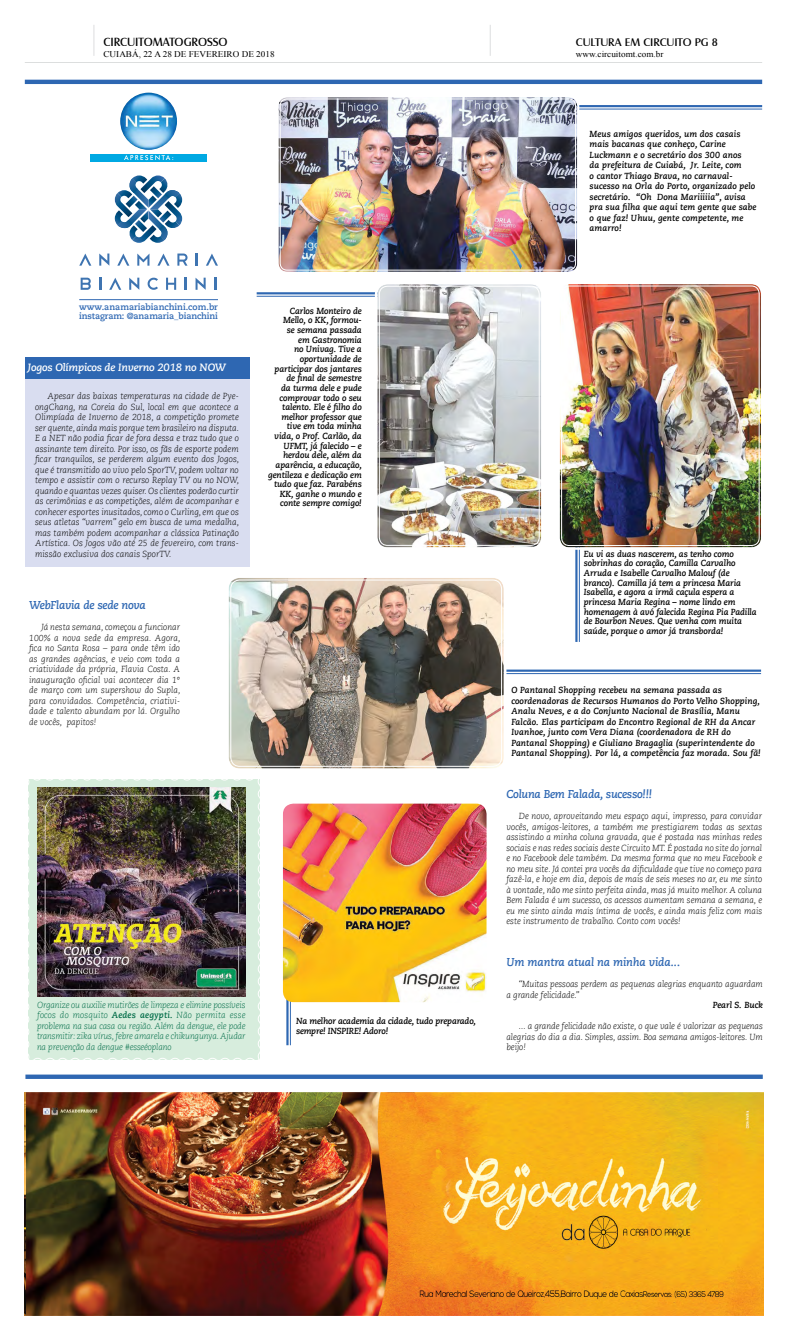
<style>
.page{position:relative;width:787px;height:1340px;background:#fff}
.page>*{position:absolute;margin:0;border:0;box-sizing:border-box;transform-origin:0 0}
.t1{font:12.25px "Castle T";color:#000}
.t2{font:italic 700 11.38px "Caecilia LT Std";letter-spacing:-.02em;color:#2e67b2}
.t3{font:11.38px "Castle T";color:#000;scale:1.05 1}
.t4{font:italic 700 10.5px "Caecilia LT Std";letter-spacing:-.02em;color:#fff}
.t5{font:italic 300 8.75px/10.5px "Caecilia LT Std";color:#000;text-align:justify}
.t6{font:italic 700 8.75px/9.6px "Caecilia LT Std";letter-spacing:-.01em;color:#000}
.t7{font:italic 700 8.75px/10.5px "Caecilia LT Std";letter-spacing:.01em;color:#000}
.t8{font:italic 300 8.75px/10.5px "Caecilia LT Std";letter-spacing:-.02em;color:#006c47;text-align:justify}
.t9{font:700 8.75px "Caecilia LT Std";letter-spacing:-.01em;color:#2e67b2}
.t10{font:8.75px "Times New Roman";color:#000;scale:1.05 1}
.s1{font-weight:700}
</style>
<div class="page">
<hr style="left:25px;top:80px;width:736px;height:4px;background:#2e67b2">
<hr style="left:25px;top:62px;width:736px;height:1px;background:#b1b4b6">
<hr style="left:489px;top:25px;width:1px;height:31px;background:#b1b4b6">
<hr style="left:94px;top:25px;width:1px;height:31px;background:#b1b4b6">
<svg style="left:196px;top:253px;width:2px;height:13px"></svg>
<svg style="left:99px;top:253px;width:10px;height:13px"></svg>
<svg style="left:137px;top:253px;width:12px;height:13px"></svg>
<svg style="left:177px;top:253px;width:10px;height:13px"></svg>
<svg style="left:81px;top:278px;width:10px;height:12px"></svg>
<svg style="left:99px;top:278px;width:2px;height:12px"></svg>
<svg style="left:129px;top:278px;width:10px;height:12px"></svg>
<svg style="left:147px;top:278px;width:11px;height:12px"></svg>
<svg style="left:166px;top:278px;width:10px;height:12px"></svg>
<svg style="left:185px;top:278px;width:2px;height:12px"></svg>
<svg style="left:195px;top:278px;width:10px;height:12px"></svg>
<svg style="left:214px;top:278px;width:2px;height:12px"></svg>
<svg style="left:79px;top:253px;width:12px;height:13px"></svg>
<svg style="left:117px;top:253px;width:12px;height:13px"></svg>
<svg style="left:109px;top:278px;width:12px;height:12px"></svg>
<svg style="left:157px;top:253px;width:12px;height:13px"></svg>
<svg style="left:206px;top:253px;width:12px;height:13px"></svg>
<img style="left:151px;top:175px;width:13px;height:3px">
<img style="left:133px;top:175px;width:13px;height:3px">
<img style="left:171px;top:209px;width:11px;height:16px">
<img style="left:171px;top:220px;width:8px;height:8px">
<img style="left:179px;top:193px;width:3px;height:14px">
<img style="left:171px;top:198px;width:8px;height:11px">
<img style="left:171px;top:190px;width:8px;height:8px">
<img style="left:132px;top:232px;width:16px;height:11px">
<img style="left:129px;top:232px;width:9px;height:8px">
<img style="left:151px;top:240px;width:13px;height:3px">
<img style="left:148px;top:232px;width:11px;height:8px">
<img style="left:159px;top:232px;width:8px;height:8px">
<img style="left:115px;top:193px;width:2px;height:13px">
<img style="left:115px;top:212px;width:2px;height:13px">
<svg style="left:117px;top:178px;width:54px;height:54px"></svg>
<img style="left:117px;top:220px;width:15px;height:8px">
<hr style="left:79px;top:299px;width:139px;height:1px;background:#2e67b2">
<div style="left:90px;top:154px;width:117px;height:7px;background:#00a9e3"></div>
<svg style="left:124px;top:155px;width:49px;height:5px"></svg>
<svg style="left:25px;top:1074px;width:737px;height:4px;background:#4b7cbc"></svg>
<svg style="left:28px;top:779px;width:232px;height:281px;background:#d4e8d9"></svg>
<div style="left:25px;top:374px;width:224px;height:193px;background:#d9ddf0"></div>
<div style="left:25px;top:357px;width:224px;height:22px;background:#2e67b2"></div>
<img style="left:120px;top:93px;width:57px;height:57px;border-radius:28px">
<hr style="left:578px;top:529px;width:1px;height:113px;background:#2e67b2">
<hr style="left:575px;top:529px;width:2px;height:113px;background:#2e67b2">
<hr style="left:290px;top:998px;width:1px;height:47px;background:#2e67b2">
<hr style="left:286px;top:998px;width:2px;height:47px;background:#2e67b2">
<hr style="left:256px;top:296px;width:138px;height:1px;background:#2e67b2">
<hr style="left:256px;top:292px;width:138px;height:2px;background:#2e67b2">
<img style="left:37px;top:788px;width:208px;height:208px">
<hr style="left:480px;top:673px;width:280px;height:1px;background:#2e67b2">
<hr style="left:480px;top:669px;width:280px;height:2px;background:#2e67b2">
<hr style="left:566px;top:109px;width:195px;height:1px;background:#2e67b2">
<hr style="left:566px;top:105px;width:195px;height:2px;background:#2e67b2">
<img style="left:279px;top:98px;width:297px;height:173px">
<div style="left:276px;top:95px;width:303px;height:179px;border:2px solid #fff;border-radius:10px"></div>
<div style="left:280px;top:99px;width:295px;height:171px;border:1px solid #fff;border-radius:7px"></div>
<img style="left:560px;top:285px;width:200px;height:262px">
<div style="left:557px;top:282px;width:206px;height:268px;border:2px solid #fff;border-radius:11px"></div>
<div style="left:561px;top:285px;width:198px;height:261px;border:1px solid #fff;border-radius:8px"></div>
<img style="left:283px;top:803px;width:203px;height:199px">
<img style="left:230px;top:579px;width:272px;height:188px">
<div style="left:226px;top:575px;width:280px;height:196px;border:3px solid #fff;border-radius:13px"></div>
<div style="left:230px;top:579px;width:272px;height:187px;border:1px solid #fff;border-radius:9px"></div>
<img style="left:378px;top:285px;width:162px;height:262px">
<div style="left:375px;top:282px;width:168px;height:268px;border:2px solid #fff;border-radius:12px"></div>
<div style="left:379px;top:286px;width:160px;height:260px;border:1px solid #fff;border-radius:8px"></div>
<img style="left:26px;top:1092px;width:737px;height:223px">
<h1 class="t1" style="left:103px;top:35px;width:125px">CIRCUITOMATOGROSSO</h1>
<p class="t10" style="left:103px;top:48px;width:164px">CUIABÁ, 22 A 28 DE FEVEREIRO DE 2018</p>
<p class="t9" style="left:79px;top:301px;width:140px">www.anamariabianchini.com.br</p>
<p class="t9" style="left:79px;top:311px;width:140px">instagram: @anamaria_bianchini</p>
<p class="t4" style="left:28px;top:361px;width:200px">Jogos Olímpicos de Inverno 2018 no NOW</p>
<p class="t5" style="left:35px;top:391px;width:205px;text-indent:12px">Apesar das baixas temperaturas na cidade de Pye&shy;ongChang, na Coreia do Sul, local em que acontece a Olimpíada de Inverno de 2018, a competição promete ser quente, ainda mais porque tem brasileiro na disputa.<br>E a NET não podia ficar de fora dessa e traz tudo que o assinante tem direito. Por isso, os fãs de esporte podem ficar tranquilos, se perderem algum evento dos Jogos, que é transmitido ao vivo pelo SporTV, podem voltar no tempo e assistir com o recurso Replay TV ou no NOW, quando e quantas vezes quiser. Os clientes poderão curtir as cerimônias e as competições, além de acompanhar e conhecer esportes inusitados, como o Curling, em que os seus atletas “varrem” gelo em busca de uma medalha, mas também podem acompanhar a clássica Patinação Artística. Os Jogos vão até 25 de fevereiro, com trans&shy;missão exclusiva dos canais SporTV.</p>
<h2 class="t2" style="left:29px;top:598px;width:118px">WebFlavia de sede nova</h2>
<p class="t5" style="left:29px;top:622px;width:153px;text-indent:12px">Já nesta semana, começou a funcionar 100% a nova sede da empresa. Agora, fica no Santa Rosa – para onde têm ido as grandes agências, e veio com toda a criatividade da própria, Flavia Costa. A inauguração oficial vai acontecer dia 1º de março com um supershow do Supla, para convidados. Competência, criativi&shy;dade e talento abundam por lá. Orgulho de vocês, papitos!</p>
<p class="t6" style="left:268px;top:306px;width:95px;text-align:right">Carlos Monteiro de<br>Mello, o KK, formou-<br>se semana passada<br>em Gastronomia<br>no Univag. Tive a oportunidade de participar dos jantares de final de semestre<br>da turma dele e pude comprovar todo o seu talento. Ele é filho do melhor professor que tive em toda minha vida, o Prof. Carlão, da<br>UFMT, já falecido – e herdou dele, além da aparência, a educação, gentileza e dedicação em tudo que faz. Parabéns<br>KK, ganhe o mundo e conte sempre comigo!</p>
<p class="t8" style="left:37px;top:999px;width:210px">Organize ou auxilie mutirões de limpeza e elimine possíveis focos do mosquito <span class="s1">Aedes aegypti.</span> Não permita esse problema na sua casa ou região. Além da dengue, ele pode transmitir: zika vírus, febre amarela e chikungunya. Ajudar na prevenção da dengue #esseéoplano</p>
<p class="t6" style="left:296px;top:1016px;width:181px">Na melhor academia da cidade, tudo preparado, sempre! INSPIRE! Adoro!</p>
<h2 class="t3" style="left:575px;top:36px;width:137px">CULTURA EM CIRCUITO PG 8</h2>
<p class="t10" style="left:575px;top:48px;width:85px">www.circuitomt.com.br</p>
<p class="t7" style="left:589px;top:128px;width:168px">Meus amigos queridos, um dos casais mais bacanas que conheço, Carine Luckmann e o secretário dos 300 anos<br>da prefeitura de Cuiabá, Jr. Leite, com<br>o cantor Thiago Brava, no carnaval&shy;sucesso na Orla do Porto, organizado pelo secretário. “Oh Dona Mariiiiia”, avisa pra sua filha que aqui tem gente que sabe o que faz! Uhuu, gente competente, me amarro!</p>
<p class="t6" style="left:583px;top:549px;width:174px">Eu vi as duas nascerem, as tenho como sobrinhas do coração, Camilla Carvalho Arruda e Isabelle Carvalho Malouf (de branco). Camilla já tem a princesa Maria Isabella, e agora a irmã caçula espera a princesa Maria Regina – nome lindo em homenagem à avó falecida Regina Pia Padilla de Bourbon Neves. Que venha com muita saúde, porque o amor já transborda!</p>
<p class="t7" style="left:511px;top:685px;width:251px">O Pantanal Shopping recebeu na semana passada as coordenadoras de Recursos Humanos do Porto Velho Shopping, Analu Neves, e a do Conjunto Nacional de Brasília, Manu Falcão. Elas participam do Encontro Regional de RH da Ancar Ivanhoe, junto com Vera Diana (coordenadora de RH do Pantanal Shopping) e Giuliano Bragaglia (superintendente do Pantanal Shopping). Por lá, a competência faz morada. Sou fã!</p>
<h2 class="t2" style="left:506px;top:787px;width:147px">Coluna Bem Falada, sucesso!!!</h2>
<p class="t5" style="left:506px;top:811px;width:257px;text-indent:12px">De novo, aproveitando meu espaço aqui, impresso, para convidar vocês, amigos-leitores, a também me prestigiarem todas as sextas assistindo a minha coluna gravada, que é postada nas minhas redes sociais e nas redes sociais deste Circuito MT. É postada no site do jornal e no Facebook dele também. Da mesma forma que no meu Facebook e no meu site. Já contei pra vocês da dificuldade que tive no começo para fazê-la, e hoje em dia, depois de mais de seis meses no ar, eu me sinto à vontade, não me sinto perfeita ainda, mas já muito melhor. A coluna Bem Falada é um sucesso, os acessos aumentam semana a semana, e eu me sinto ainda mais íntima de vocês, e ainda mais feliz com mais este instrumento de trabalho. Conto com vocês!</p>
<h2 class="t2" style="left:506px;top:955px;width:175px">Um mantra atual na minha vida...</h2>
<p class="t5" style="left:506px;top:979px;width:258px;text-indent:12px">“Muitas pessoas perdem as pequenas alegrias enquanto aguardam a grande felicidade.”</p>
<p class="t6" style="left:712px;top:1000px;width:51px">Pearl S. Buck</p>
<p class="t5" style="left:506px;top:1021px;width:258px;text-indent:12px">... a grande felicidade não existe, o que vale é valorizar as pequenas alegrias do dia a dia. Simples, assim. Boa semana amigos-leitores. Um beijo!</p>
</div>
